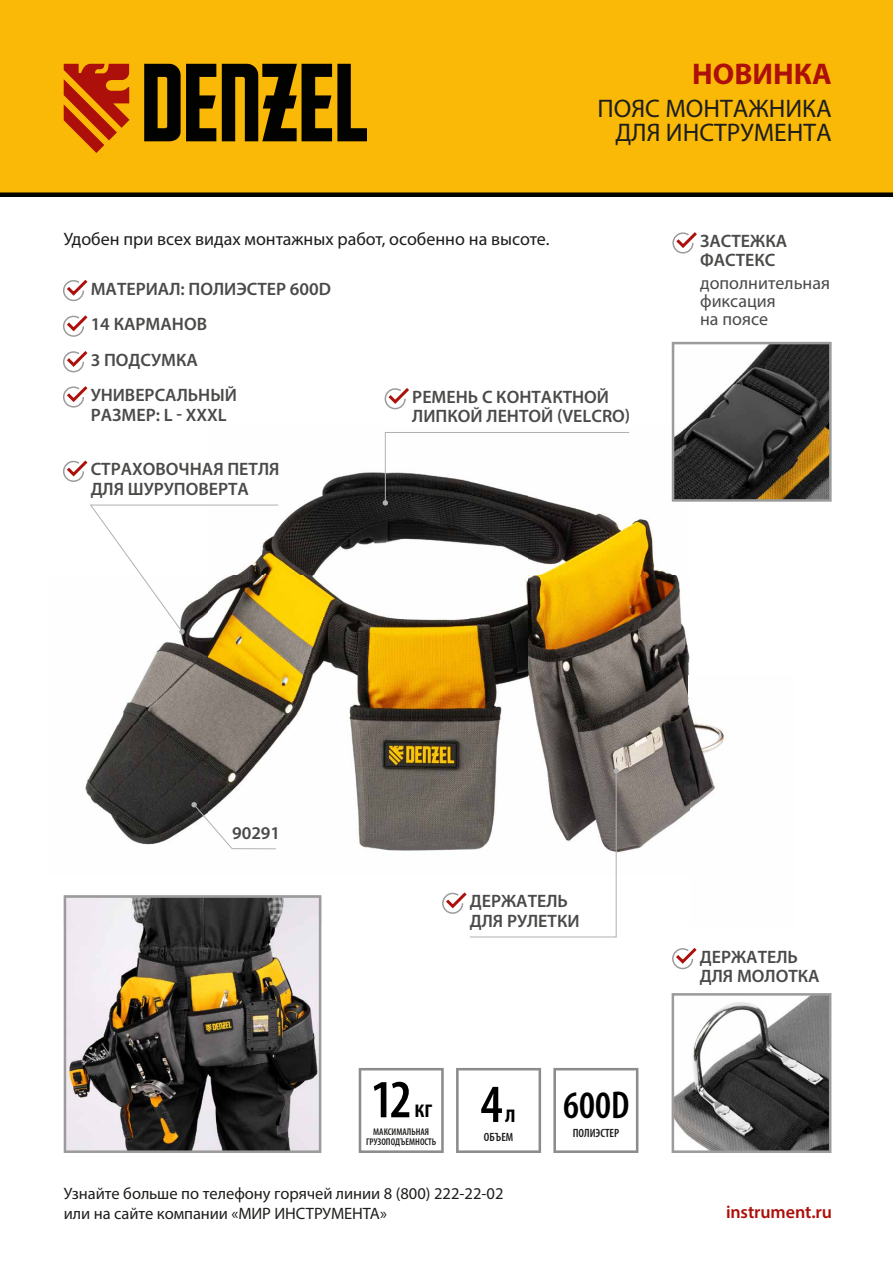
<style>
.page{position:relative;width:893px;height:1263px;background:#fff}
.page>*{position:absolute;margin:0;border:0;box-sizing:border-box;transform-origin:0 0}
.t1{font:600 condensed 54px "Myriad Pro";color:#010000}
.t2{font:600 condensed 39px "Myriad Pro";color:#010000}
.t3{font:700 30px "Myriad Pro";color:#ad0f0a}
.t4{font:25.5px/24px "Myriad Pro";color:#1d1d1b;text-align:right}
.t5{font:600 18px/19.5px "Myriad Pro";color:#4a4a49}
.t6{font:18px "Myriad Pro";color:#1d1d1b}
.t7{font:18px/18px "Myriad Pro";color:#4a4a49}
.t8{font:600 18px "Myriad Pro";letter-spacing:-.005em;color:#ad0f0a}
.t9{font:16.5px/19.8px "Myriad Pro";letter-spacing:-.005em;color:#1e1e1c}
.t10{font:600 condensed 12px "Myriad Pro";color:#1d1e1c}
.t11{font:600 condensed 9.75px/10.5px "Myriad Pro";color:#1d1e1c;text-align:center}
.s1{font-size:25.5px}
</style>
<div class="page">
<svg style="left:64px;top:925px;width:257px;height:228px;background:#766f66"></svg>
<img style="left:63px;top:427px;width:661px;height:498px">
<img style="left:64px;top:895px;width:257px;height:30px">
<svg style="left:191px;top:802px;width:86px;height:47px"></svg>
<svg style="left:441px;top:768px;width:178px;height:170px"></svg>
<svg style="left:672px;top:948px;width:25px;height:22px"></svg>
<img style="left:676px;top:997px;width:151px;height:152px">
<div style="left:672px;top:993px;width:159px;height:160px;border:3px solid #9c9b9b"></div>
<svg style="left:63px;top:457px;width:28px;height:26px"></svg>
<svg style="left:89px;top:504px;width:190px;height:131px"></svg>
<svg style="left:384px;top:388px;width:25px;height:22px"></svg>
<svg style="left:383px;top:432px;width:247px;height:74px"></svg>
<img style="left:676px;top:346px;width:152px;height:152px">
<div style="left:672px;top:342px;width:160px;height:160px;border:3px solid #9c9b9b"></div>
<svg style="left:672px;top:232px;width:25px;height:22px"></svg>
<svg style="left:359px;top:1068px;width:85px;height:85px"></svg>
<svg style="left:456px;top:1068px;width:85px;height:85px"></svg>
<svg style="left:553px;top:1068px;width:85px;height:85px"></svg>
<svg style="left:63px;top:315px;width:25px;height:22px"></svg>
<svg style="left:63px;top:279px;width:25px;height:23px"></svg>
<svg style="left:63px;top:351px;width:25px;height:22px"></svg>
<div style="left:0;top:0;width:893px;height:195px;background:#fab906"></div>
<div style="left:0;top:192px;width:893px;height:5px;background:#020300"></div>
<svg style="left:64px;top:64px;width:66px;height:89px"></svg>
<svg style="left:144px;top:64px;width:72px;height:77px"></svg>
<svg style="left:222px;top:64px;width:145px;height:77px"></svg>
<svg style="left:63px;top:386px;width:25px;height:22px"></svg>
<p class="t6" style="left:64px;top:228px;width:487px">Удобен при всех видах монтажных работ, особенно на высоте.</p>
<p class="t5" style="left:91px;top:278px;width:242px">МАТЕРИАЛ: ПОЛИЭСТЕР 600D</p>
<p class="t5" style="left:91px;top:314px;width:118px">14 КАРМАНОВ</p>
<p class="t5" style="left:91px;top:350px;width:109px">3 ПОДСУМКА</p>
<h3 class="t3" style="left:692px;top:54px;width:141px">НОВИНКА</h3>
<h3 class="t4" style="left:597px;top:96px;width:236px">ПОЯС МОНТАЖНИКА<br>ДЛЯ ИНСТРУМЕНТА</h3>
<p class="t5" style="left:700px;top:231px;width:89px">ЗАСТЕЖКА<br>ФАСТЕКС</p>
<p class="t7" style="left:700px;top:274px;width:131px">дополнительная фиксация<br>на поясе</p>
<p class="t5" style="left:91px;top:385px;width:148px">УНИВЕРСАЛЬНЫЙ<br>РАЗМЕР: L - XXXL</p>
<p class="t5" style="left:91px;top:459px;width:190px">СТРАХОВОЧНАЯ ПЕТЛЯ<br>ДЛЯ ШУРУПОВЕРТА</p>
<p class="t5" style="left:412px;top:386px;width:220px">РЕМЕНЬ С КОНТАКТНОЙ<br>ЛИПКОЙ ЛЕНТОЙ (VELCRO)</p>
<p class="t5" style="left:232px;top:822px;width:50px">90291</p>
<p class="t5" style="left:470px;top:891px;width:111px">ДЕРЖАТЕЛЬ<br>ДЛЯ РУЛЕТКИ</p>
<h1 class="t1" style="left:371px;top:1066px;width:63px">12<span class="s1">кг</span></h1>
<p class="t11" style="left:366px;top:1126px;width:72px">МАКСИМАЛЬНАЯ<br>ГРУЗОПОДЪЕМНОСТЬ</p>
<h1 class="t1" style="left:480px;top:1071px;width:37px">4<span class="s1">л</span></h1>
<p class="t10" style="left:484px;top:1130px;width:31px">ОБЪЕМ</p>
<h2 class="t2" style="left:563px;top:1081px;width:68px">600D</h2>
<p class="t10" style="left:573px;top:1125px;width:48px">ПОЛИЭСТЕР</p>
<p class="t9" style="left:64px;top:1183px;width:441px">Узнайте больше по телефону горячей линии 8 (800) 222-22-02 или на сайте компании «МИР ИНСТРУМЕНТА»</p>
<p class="t5" style="left:700px;top:946px;width:121px">ДЕРЖАТЕЛЬ<br>ДЛЯ МОЛОТКА</p>
<p class="t8" style="left:726px;top:1201px;width:108px">instrument.ru</p>
</div>
